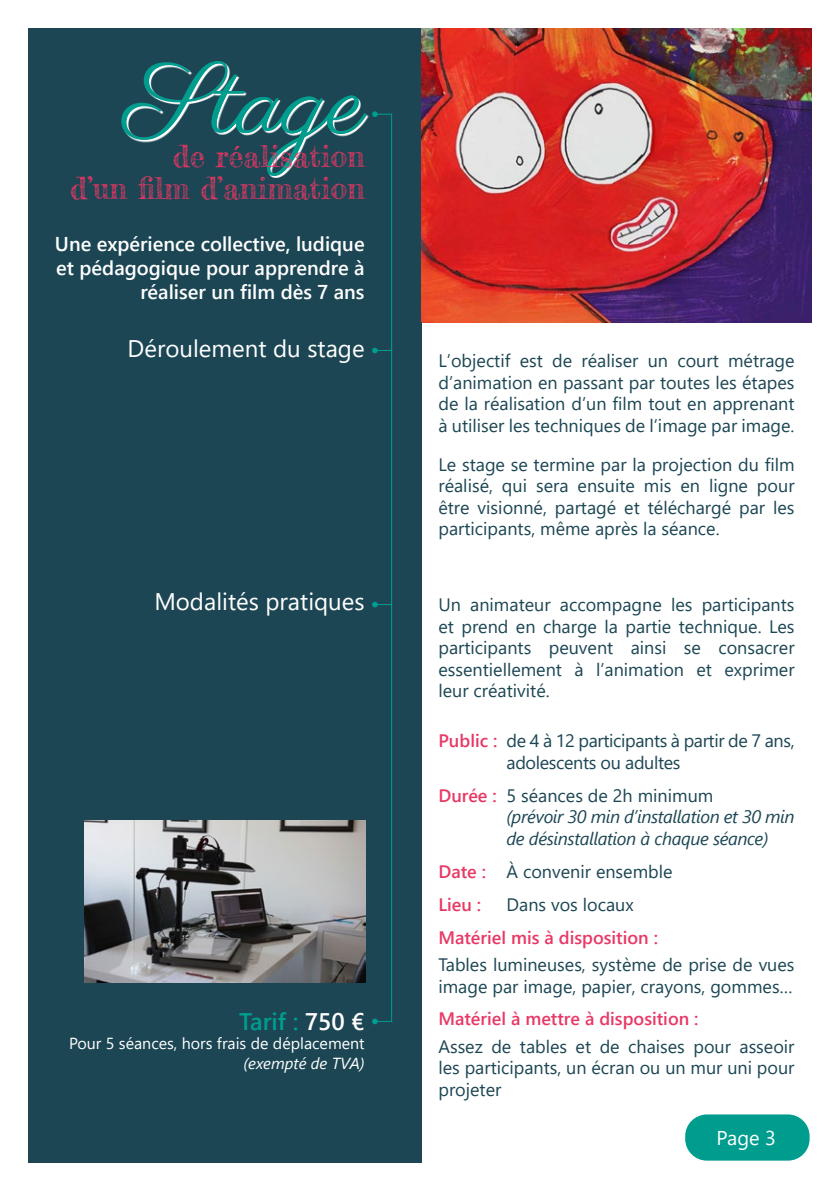
<style>
.page{position:relative;width:840px;height:1191px;background:#fff}
.page>*{position:absolute;margin:0;border:0;box-sizing:border-box;transform-origin:0 0}
.t1{font:100px "Parisienne";color:#009d8f}
.t2{font:30px/32px "Frederickathe Great";color:#ec3664;text-align:right}
.t3{font:24px "Segoe UI";color:#fff}
.t4{font:600 24px "Segoe UI";color:#009d8f}
.t5{font:600 20px/24px "Segoe UI";color:#fff;text-align:right}
.t6{font:20px "Segoe UI";color:#fff}
.t7{font:18px/21.6px "Segoe UI";color:#1c4654;text-align:justify}
.t8{font:italic 18px/21.6px "Segoe UI";letter-spacing:-.02em;color:#1c4654}
.t9{font:18px/21.6px "Segoe UI";letter-spacing:-.02em;color:#1c4654}
.t10{font:600 18px "Segoe UI";color:#e83965}
.t11{font:16px "Segoe UI";color:#fff}
.t12{font:italic 16px "Segoe UI";color:#fff}
.s1{color:#fff}
.s2{font-weight:600;color:#e83965}
.s3{font-weight:600;font-style:normal;color:#e83965}
.s4{font-style:normal}
</style>
<div class="page">
<div style="left:28px;top:28px;width:393px;height:294px;background:#1c4654"></div>
<svg style="left:123px;top:63px;width:245px;height:115px"></svg>
<img style="left:421px;top:28px;width:390px;height:294px">
<div style="left:28px;top:322px;width:393px;height:245px;background:#1c4654"></div>
<div style="left:28px;top:567px;width:393px;height:595px;background:#1c4654"></div>
<hr style="left:391px;top:115px;width:1px;height:907px;background:#009d8f">
<svg style="left:372px;top:111px;width:20px;height:6px"></svg>
<svg style="left:372px;top:348px;width:19px;height:5px"></svg>
<svg style="left:372px;top:602px;width:19px;height:5px"></svg>
<img style="left:84px;top:820px;width:281px;height:162px">
<svg style="left:372px;top:1018px;width:19px;height:6px"></svg>
<div style="left:683px;top:1113px;width:127px;height:48px;background:#009d8f;border-radius:23px"></div>
<div style="left:682px;top:1112px;width:129px;height:50px;border:2px solid #fff;border-radius:23px"></div>
<h1 class="t1" style="left:124px;top:40px;width:242px">Stage</h1>
<h2 class="t2" style="left:70px;top:140px;width:296px">de réalisation<br>d’un film d’animation</h2>
<p class="t5" style="left:55px;top:230px;width:311px">Une expérience collective, ludique et pédagogique pour apprendre à réaliser un film dès 7 ans</p>
<h3 class="t3" style="left:128px;top:325px;width:238px">Déroulement du stage</h3>
<h3 class="t3" style="left:154px;top:579px;width:212px">Modalités pratiques</h3>
<h3 class="t4" style="left:239px;top:999px;width:127px">Tarif : <span class="s1">750 €</span></h3>
<p class="t11" style="left:69px;top:1028px;width:297px">Pour 5 séances, hors frais de déplacement</p>
<p class="t12" style="left:243px;top:1048px;width:123px">(exempté de TVA)</p>
<p class="t7" style="left:438px;top:348px;width:357px">L’objectif est de réaliser un court métrage d’animation en passant par toutes les étapes de la réalisation d’un film tout en apprenant à utiliser les techniques de l’image par image.</p>
<p class="t7" style="left:438px;top:452px;width:357px">Le stage se termine par la projection du film réalisé, qui sera ensuite mis en ligne pour être visionné, partagé et téléchargé par les participants, même après la séance.</p>
<p class="t7" style="left:438px;top:592px;width:357px">Un animateur accompagne les participants et prend en charge la partie technique. Les participants peuvent ainsi se consacrer essentiellement à l’animation et exprimer leur créativité.</p>
<p class="t9" style="left:506px;top:728px;width:289px;text-indent:-68px"><span class="s2">Public :</span> de 4 à 12 participants à partir de 7 ans, adolescents ou adultes</p>
<p class="t8" style="left:506px;top:781px;width:289px;text-indent:-68px"><span class="s3">Durée :</span> <span class="s4">5 séances de 2h minimum<br></span>(prévoir 30 min d’installation et 30 min de désinstallation à chaque séance)</p>
<p class="t7" style="left:438px;top:853px;width:235px;line-height:33px"><span class="s2">Date :</span> À convenir ensemble<br><span class="s2">Lieu :</span></p>
<p class="t7" style="left:506px;top:892px;width:129px">Dans vos locaux</p>
<p class="t10" style="left:438px;top:920px;width:221px">Matériel mis à disposition :</p>
<p class="t7" style="left:438px;top:952px;width:357px">Tables lumineuses, système de prise de vues image par image, papier, crayons, gommes…</p>
<p class="t10" style="left:438px;top:1002px;width:261px">Matériel à mettre à disposition :</p>
<p class="t7" style="left:438px;top:1034px;width:357px">Assez de tables et de chaises pour asseoir les participants, un écran ou un mur uni pour projeter</p>
<p class="t6" style="left:716px;top:1118px;width:61px">Page 3</p>
</div>
